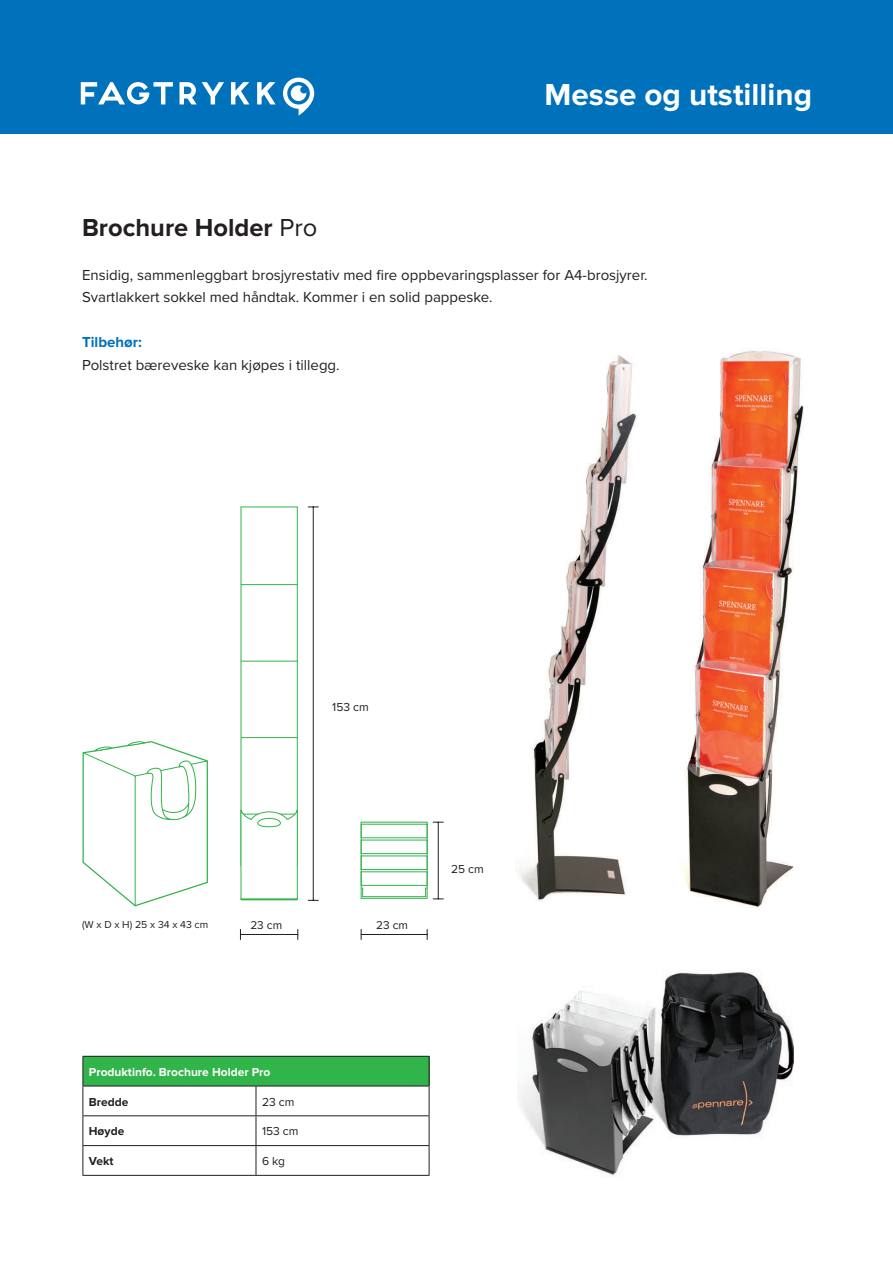
<style>
.page{position:relative;width:893px;height:1263px;background:#fff}
.page>*{position:absolute;margin:0;border:0;box-sizing:border-box;transform-origin:0 0}
.t1{font:700 31.5px "Proxima Nova";color:#fff}
.t2{font:700 25.5px "Proxima Nova";color:#231f20}
.t3{font:15px/22.5px "Proxima Nova";color:#231f20}
.t4{font:700 15px "Proxima Nova";color:#0072bc}
.t5{font:700 12px "Proxima Nova";color:#fff}
.t6{font:12px "Proxima Nova";color:#231f20}
.t7{font:700 12px "Proxima Nova";color:#231f20}
.t8{font:11.7px "Proxima Nova";color:#231f20}
.t9{font:10.5px "Proxima Nova";color:#231f20}
.s1{font-weight:400}
</style>
<div class="page">
<hr style="left:240px;top:934px;width:58px;height:1px;background:#231f20">
<hr style="left:361px;top:934px;width:66px;height:1px;background:#231f20">
<hr style="left:313px;top:507px;width:1px;height:393px;background:#231f20">
<div style="left:241px;top:506px;width:57px;height:360px;border:1px solid #31b44a"></div>
<hr style="left:241px;top:584px;width:56px;height:1px;background:#31b44a">
<hr style="left:241px;top:661px;width:56px;height:1px;background:#31b44a">
<hr style="left:241px;top:737px;width:56px;height:1px;background:#31b44a">
<svg style="left:240px;top:809px;width:58px;height:91px"></svg>
<svg style="left:360px;top:822px;width:83px;height:77px"></svg>
<svg style="left:82px;top:741px;width:126px;height:166px"></svg>
<div style="left:83px;top:1056px;width:346px;height:30px;background:#31b44a"></div>
<hr style="left:83px;top:1115px;width:173px;height:1px;background:#231f20">
<hr style="left:256px;top:1115px;width:173px;height:1px;background:#231f20">
<hr style="left:83px;top:1145px;width:173px;height:1px;background:#231f20">
<hr style="left:256px;top:1145px;width:173px;height:1px;background:#231f20">
<svg style="left:256px;top:1087px;width:1px;height:88px"></svg>
<svg style="left:429px;top:1057px;width:1px;height:118px"></svg>
<hr style="left:83px;top:1175px;width:173px;height:1px;background:#231f20">
<hr style="left:256px;top:1175px;width:173px;height:1px;background:#231f20">
<hr style="left:83px;top:1056px;width:173px;height:1px;background:#231f20">
<svg style="left:83px;top:1057px;width:1px;height:118px"></svg>
<hr style="left:256px;top:1056px;width:173px;height:1px;background:#231f20">
<hr style="left:83px;top:1086px;width:173px;height:1px;background:#231f20">
<hr style="left:256px;top:1086px;width:173px;height:1px;background:#231f20">
<div style="left:0;top:0;width:893px;height:134px;background:#0072bc"></div>
<svg style="left:179px;top:82px;width:45px;height:22px"></svg>
<svg style="left:231px;top:82px;width:18px;height:22px"></svg>
<svg style="left:257px;top:82px;width:19px;height:22px"></svg>
<svg style="left:81px;top:82px;width:92px;height:22px"></svg>
<svg style="left:283px;top:78px;width:32px;height:38px"></svg>
<img style="left:518px;top:971px;width:275px;height:206px">
<img style="left:518px;top:355px;width:119px;height:546px">
<img style="left:681px;top:350px;width:123px;height:557px">
<h1 class="t1" style="left:545px;top:76px;width:269px">Messe og utstilling</h1>
<h2 class="t2" style="left:82px;top:213px;width:237px">Brochure Holder <span class="s1">Pro</span></h2>
<p class="t3" style="left:82px;top:263px;width:567px">Ensidig, sammenleggbart brosjyrestativ med fire oppbevaringsplasser for A4-brosjyrer.<br>Svartlakkert sokkel med håndtak. Kommer i en solid pappeske.</p>
<p class="t4" style="left:82px;top:334px;width:61px">Tilbehør:</p>
<p class="t3" style="left:82px;top:353px;width:259px">Polstret bæreveske kan kjøpes i tillegg.</p>
<p class="t6" style="left:332px;top:698px;width:38px">153 cm</p>
<p class="t9" style="left:82px;top:917px;width:128px">(W x D x H) 25 x 34 x 43 cm</p>
<p class="t8" style="left:250px;top:916px;width:33px">23 cm</p>
<p class="t8" style="left:376px;top:916px;width:33px">23 cm</p>
<p class="t6" style="left:451px;top:860px;width:34px">25 cm</p>
<p class="t5" style="left:89px;top:1065px;width:183px">Produktinfo. Brochure Holder Pro</p>
<p class="t7" style="left:89px;top:1095px;width:41px">Bredde</p>
<p class="t6" style="left:262px;top:1093px;width:34px">23 cm</p>
<p class="t7" style="left:89px;top:1124px;width:37px">Høyde</p>
<p class="t6" style="left:262px;top:1122px;width:38px">153 cm</p>
<p class="t7" style="left:89px;top:1154px;width:26px">Vekt</p>
<p class="t6" style="left:262px;top:1152px;width:24px">6 kg</p>
</div>
